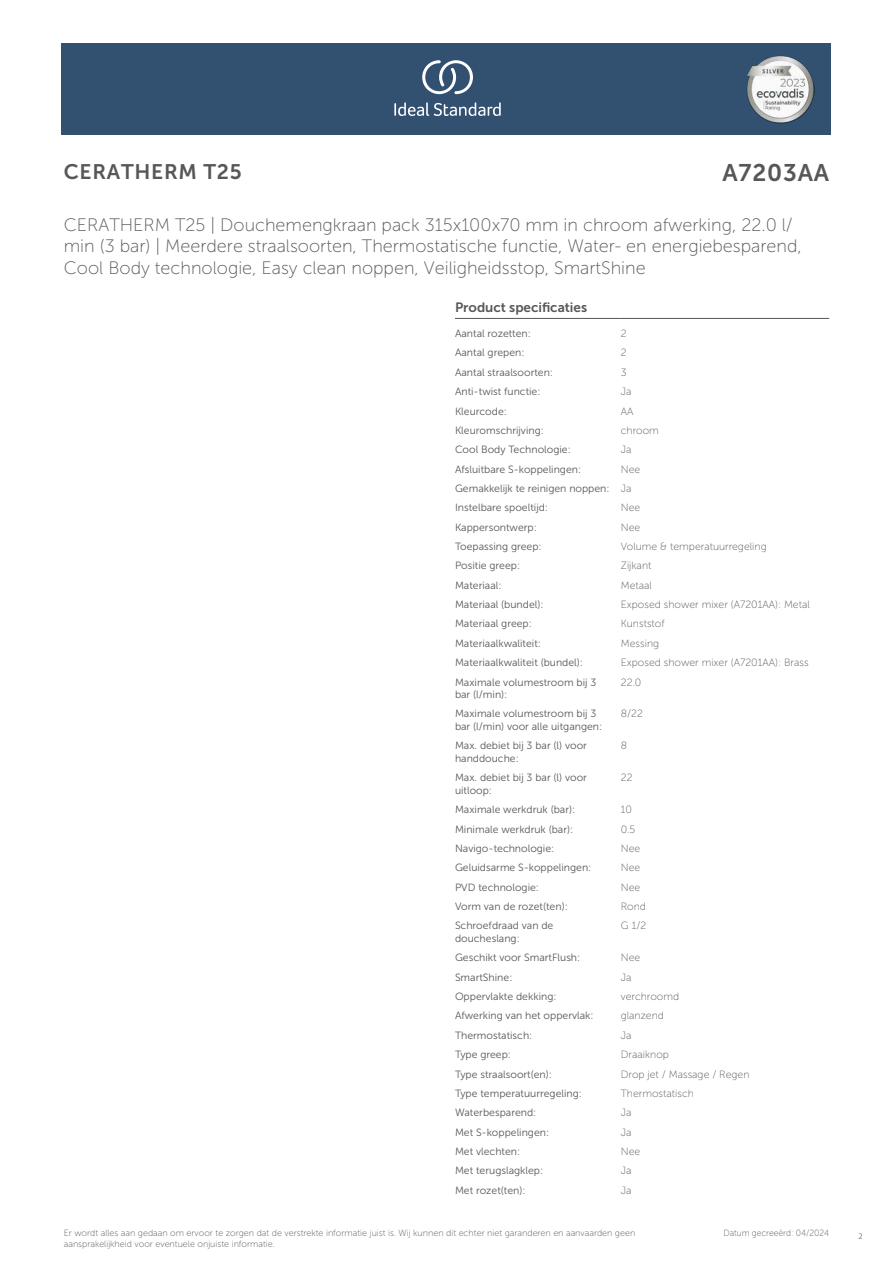
<style>
.page{position:relative;width:893px;height:1263px;background:#fff}
.page>*{position:absolute;margin:0;border:0;box-sizing:border-box;transform-origin:0 0}
.t1{font:24px "Museo Sans 700";letter-spacing:.035em;color:#575756}
.t2{font:21px "Museo Sans 700";letter-spacing:.035em;color:#575756}
.t3{font:18px/21.6px "Museo Sans 100";color:#575756}
.t4{font:13.5px "Museo Sans 700";color:#575756}
.t5{font:10.5px/12.6px "Museo Sans 300";color:#575756}
.t6{font:10.5px "Museo Sans 100";color:#575756}
.t7{font:9px/10.8px "Museo Sans 100";color:#575756}
.t8{font:9px "Museo Sans 100";color:#575756;scale:.95 1}
.t9{font:300 9px "Calibri";color:#575756;scale:.95 1}
.s1{font-family:"Museo Sans 100"}
</style>
<div class="page">
<div style="left:62px;top:43px;width:769px;height:91px;background:#325070"></div>
<hr style="left:455px;top:318px;width:166px;height:1px;background:#575756">
<hr style="left:621px;top:318px;width:208px;height:1px;background:#575756">
<svg style="left:394px;top:102px;width:107px;height:14px"></svg>
<svg style="left:422px;top:60px;width:51px;height:34px"></svg>
<img style="left:746px;top:56px;width:68px;height:67px">
<h2 class="t2" style="left:64px;top:160px;width:180px">CERATHERM T25</h2>
<h1 class="t1" style="left:722px;top:160px;width:108px">A7203AA</h1>
<p class="t3" style="left:64px;top:214px;width:739px">CERATHERM T25 | Douchemengkraan pack 315x100x70 mm in chroom afwerking, 22.0 l/ min (3 bar) | Meerdere straalsoorten, Thermostatische functie, Water- en energiebesparend,<br>Cool Body technologie, Easy clean noppen, Veiligheidsstop, SmartShine</p>
<p class="t4" style="left:455px;top:300px;width:134px">Product specificaties</p>
<p class="t5" style="left:455px;top:327px;width:77px">Aantal rozetten:</p>
<p class="t6" style="left:621px;top:328px;width:7px">2</p>
<p class="t5" style="left:455px;top:347px;width:71px">Aantal grepen:</p>
<p class="t6" style="left:621px;top:347px;width:7px">2</p>
<p class="t5" style="left:455px;top:366px;width:100px">Aantal straalsoorten:</p>
<p class="t6" style="left:621px;top:367px;width:7px">3</p>
<p class="t5" style="left:455px;top:385px;width:87px">Anti-twist functie:</p>
<p class="t6" style="left:621px;top:386px;width:12px">Ja</p>
<p class="t5" style="left:455px;top:405px;width:53px">Kleurcode:</p>
<p class="t6" style="left:621px;top:405px;width:14px">AA</p>
<p class="t5" style="left:455px;top:424px;width:90px">Kleuromschrijving:</p>
<p class="t6" style="left:621px;top:425px;width:40px">chroom</p>
<p class="t5" style="left:455px;top:443px;width:117px">Cool Body Technologie:</p>
<p class="t6" style="left:621px;top:444px;width:12px">Ja</p>
<p class="t5" style="left:455px;top:463px;width:128px">Afsluitbare S-koppelingen:</p>
<p class="t6" style="left:621px;top:463px;width:21px">Nee</p>
<p class="t5" style="left:455px;top:479px;width:178px;line-height:19.4px">Gemakkelijk te reinigen noppen: <span class="s1">Ja<br></span>Instelbare spoeltijd:</p>
<p class="t6" style="left:621px;top:502px;width:21px">Nee</p>
<p class="t5" style="left:455px;top:521px;width:83px">Kappersontwerp:</p>
<p class="t6" style="left:621px;top:521px;width:21px">Nee</p>
<p class="t5" style="left:455px;top:540px;width:88px">Toepassing greep:</p>
<p class="t6" style="left:621px;top:541px;width:147px">Volume &amp; temperatuurregeling</p>
<p class="t5" style="left:455px;top:559px;width:67px">Positie greep:</p>
<p class="t6" style="left:621px;top:560px;width:32px">Zijkant</p>
<p class="t5" style="left:455px;top:579px;width:48px">Materiaal:</p>
<p class="t6" style="left:621px;top:579px;width:33px">Metaal</p>
<p class="t5" style="left:455px;top:598px;width:90px">Materiaal (bundel):</p>
<p class="t6" style="left:621px;top:599px;width:191px">Exposed shower mixer (A7201AA): Metal</p>
<p class="t5" style="left:455px;top:618px;width:78px">Materiaal greep:</p>
<p class="t6" style="left:621px;top:618px;width:45px">Kunststof</p>
<p class="t5" style="left:455px;top:637px;width:87px">Materiaalkwaliteit:</p>
<p class="t6" style="left:621px;top:638px;width:40px">Messing</p>
<p class="t5" style="left:455px;top:656px;width:130px">Materiaalkwaliteit (bundel):</p>
<p class="t6" style="left:621px;top:657px;width:189px">Exposed shower mixer (A7201AA): Brass</p>
<p class="t5" style="left:455px;top:676px;width:143px">Maximale volumestroom bij 3 bar (l/min):</p>
<p class="t6" style="left:621px;top:676px;width:22px">22.0</p>
<p class="t5" style="left:455px;top:708px;width:149px">Maximale volumestroom bij 3 bar (l/min) voor alle uitgangen:</p>
<p class="t6" style="left:621px;top:708px;width:24px">8/22</p>
<p class="t5" style="left:455px;top:739px;width:133px">Max. debiet bij 3 bar (l) voor handdouche:</p>
<p class="t6" style="left:621px;top:740px;width:8px">8</p>
<p class="t5" style="left:455px;top:771px;width:133px">Max. debiet bij 3 bar (l) voor uitloop:</p>
<p class="t6" style="left:621px;top:772px;width:13px">22</p>
<p class="t5" style="left:455px;top:803px;width:122px">Maximale werkdruk (bar):</p>
<p class="t6" style="left:621px;top:804px;width:13px">10</p>
<p class="t5" style="left:455px;top:823px;width:120px">Minimale werkdruk (bar):</p>
<p class="t6" style="left:621px;top:823px;width:16px">0.5</p>
<p class="t5" style="left:455px;top:842px;width:101px">Navigo-technologie:</p>
<p class="t6" style="left:621px;top:843px;width:21px">Nee</p>
<p class="t5" style="left:455px;top:861px;width:138px">Geluidsarme S-koppelingen:</p>
<p class="t6" style="left:621px;top:862px;width:21px">Nee</p>
<p class="t5" style="left:455px;top:881px;width:85px">PVD technologie:</p>
<p class="t6" style="left:621px;top:881px;width:21px">Nee</p>
<p class="t5" style="left:455px;top:900px;width:114px">Vorm van de rozet(ten):</p>
<p class="t6" style="left:621px;top:901px;width:27px">Rond</p>
<p class="t5" style="left:455px;top:919px;width:100px">Schroefdraad van de doucheslang:</p>
<p class="t6" style="left:621px;top:920px;width:27px">G 1/2</p>
<p class="t5" style="left:455px;top:951px;width:127px">Geschikt voor SmartFlush:</p>
<p class="t6" style="left:621px;top:952px;width:21px">Nee</p>
<p class="t5" style="left:455px;top:971px;width:59px">SmartShine:</p>
<p class="t6" style="left:621px;top:971px;width:12px">Ja</p>
<p class="t5" style="left:455px;top:990px;width:103px">Oppervlakte dekking:</p>
<p class="t6" style="left:621px;top:991px;width:60px">verchroomd</p>
<p class="t5" style="left:455px;top:1010px;width:140px">Afwerking van het oppervlak:</p>
<p class="t6" style="left:621px;top:1010px;width:45px">glanzend</p>
<p class="t5" style="left:455px;top:1029px;width:79px">Thermostatisch:</p>
<p class="t6" style="left:621px;top:1030px;width:12px">Ja</p>
<p class="t5" style="left:455px;top:1048px;width:58px">Type greep:</p>
<p class="t6" style="left:621px;top:1049px;width:50px">Draaiknop</p>
<p class="t5" style="left:455px;top:1068px;width:98px">Type straalsoort(en):</p>
<p class="t6" style="left:621px;top:1068px;width:130px">Drop jet / Massage / Regen</p>
<p class="t5" style="left:455px;top:1087px;width:128px">Type temperatuurregeling:</p>
<p class="t6" style="left:621px;top:1088px;width:75px">Thermostatisch</p>
<p class="t5" style="left:455px;top:1106px;width:83px">Waterbesparend:</p>
<p class="t6" style="left:621px;top:1107px;width:12px">Ja</p>
<p class="t5" style="left:455px;top:1126px;width:96px">Met S-koppelingen:</p>
<p class="t6" style="left:621px;top:1126px;width:12px">Ja</p>
<p class="t5" style="left:455px;top:1145px;width:67px">Met vlechten:</p>
<p class="t6" style="left:621px;top:1146px;width:21px">Nee</p>
<p class="t5" style="left:455px;top:1164px;width:90px">Met terugslagklep:</p>
<p class="t6" style="left:621px;top:1165px;width:12px">Ja</p>
<p class="t5" style="left:455px;top:1184px;width:72px">Met rozet(ten):</p>
<p class="t6" style="left:621px;top:1184px;width:12px">Ja</p>
<p class="t7" style="left:64px;top:1227px;width:573px">Er wordt alles aan gedaan om ervoor te zorgen dat de verstrekte informatie juist is. Wij kunnen dit echter niet garanderen en aanvaarden geen aansprakelijkheid voor eventuele onjuiste informatie.</p>
<p class="t8" style="left:723px;top:1228px;width:113px">Datum gecreeërd: 04/2024</p>
<p class="t9" style="left:858px;top:1230px;width:6px">2</p>
</div>
